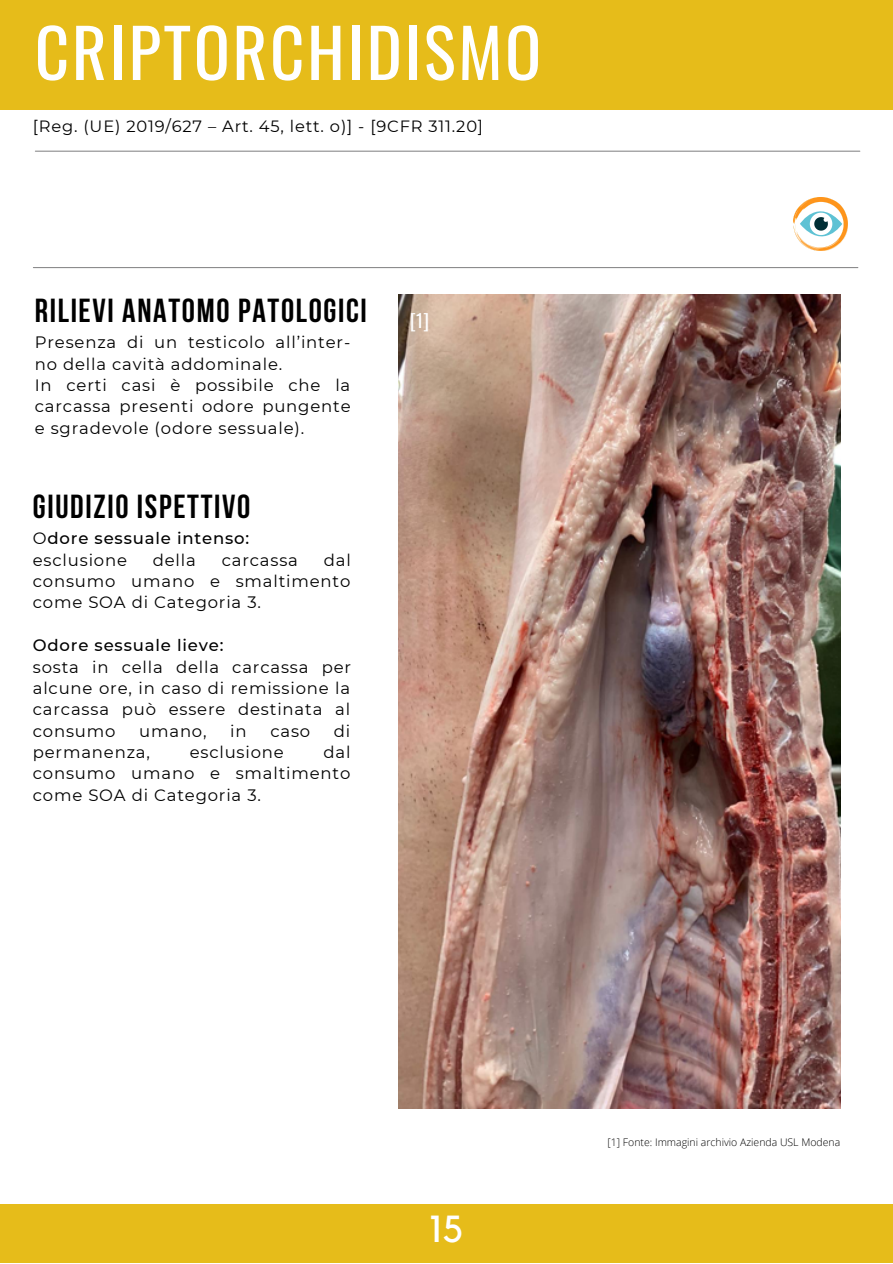
<style>
.page{position:relative;width:893px;height:1264px;background:#fff}
.page>*{position:absolute;margin:0;border:0;box-sizing:border-box;transform-origin:0 0}
.t1{font:66.9px "Oswald";letter-spacing:.04em;color:#fff}
.t2{font:37.5px "Kollektif";color:#fff}
.t3{font:700 33.15px "Bebas Neue";letter-spacing:.05em;color:#000}
.t4{font:18px "Oswald";color:#fff}
.t5{font:16.5px/21.3px "Montserrat";letter-spacing:.05em;color:#000;text-align:justify}
.t6{font:500 16.5px/21.3px "Montserrat";letter-spacing:.05em;color:#000}
.t7{font:16.35px "Montserrat";letter-spacing:.05em;color:#000}
.t8{font:300 10.5px "Open Sans";color:#000}
.s1{font-weight:400}
</style>
<div class="page">
<div style="left:0;top:1203px;width:892px;height:59px;background:#e6bc1a"></div>
<div style="left:0;top:0;width:892px;height:109px;background:#e6bc1a"></div>
<hr style="left:33px;top:267px;width:824px;height:1px;background:#8c8c8d">
<hr style="left:35px;top:151px;width:824px;height:1px;background:#8c8c8d">
<img style="left:398px;top:294px;width:442px;height:814px">
<img style="left:793px;top:207px;width:54px;height:34px">
<svg style="left:799px;top:197px;width:43px;height:54px"></svg>
<h1 class="t1" style="left:35px;top:0;width:508px">CRIPTORCHIDISMO</h1>
<p class="t7" style="left:33px;top:116px;width:452px">[Reg. (UE) 2019/627 – Art. 45, lett. o)] - [9CFR 311.20]</p>
<h3 class="t3" style="left:35px;top:297px;width:333px">RILIEVI ANATOMO PATOLOGICI</h3>
<p class="t5" style="left:35px;top:331px;width:317px;text-align:left">Presenza di un testicolo all’inter&shy;no della cavità addominale.<br>In certi casi è possibile che la carcassa presenti odore pungente e sgradevole (odore sessuale).</p>
<h3 class="t3" style="left:33px;top:493px;width:219px">GIUDIZIO ISPETTIVO</h3>
<p class="t6" style="left:33px;top:527px;width:218px"><span class="s1">O</span>dore sessuale intenso: <span class="s1">esclusione</span></p>
<p class="t5" style="left:33px;top:549px;width:319px;text-indent:291px">dal consumo umano e smaltimento come SOA di Categoria 3.</p>
<p class="t6" style="left:33px;top:634px;width:192px">Odore sessuale lieve:</p>
<p class="t5" style="left:33px;top:656px;width:320px">sosta in cella della carcassa per alcune ore, in caso di remissione la carcassa può essere destinata al consumo</p>
<p class="t5" style="left:153px;top:549px;width:45px">della</p>
<p class="t5" style="left:222px;top:549px;width:78px">carcassa</p>
<p class="t5" style="left:139px;top:720px;width:69px">umano,</p>
<p class="t5" style="left:230px;top:720px;width:18px">in</p>
<p class="t5" style="left:270px;top:720px;width:41px">caso</p>
<p class="t5" style="left:334px;top:720px;width:18px">di</p>
<p class="t5" style="left:33px;top:741px;width:119px">permanenza,</p>
<p class="t5" style="left:190px;top:741px;width:96px">esclusione</p>
<p class="t5" style="left:33px;top:741px;width:319px;text-indent:291px">dal consumo umano e smaltimento come SOA di Categoria 3.</p>
<p class="t4" style="left:410px;top:306px;width:20px">[1]</p>
<h2 class="t2" style="left:430px;top:1212px;width:35px">15</h2>
<p class="t8" style="left:607px;top:1134px;width:234px">[1] Fonte: Immagini archivio Azienda USL Modena</p>
</div>
